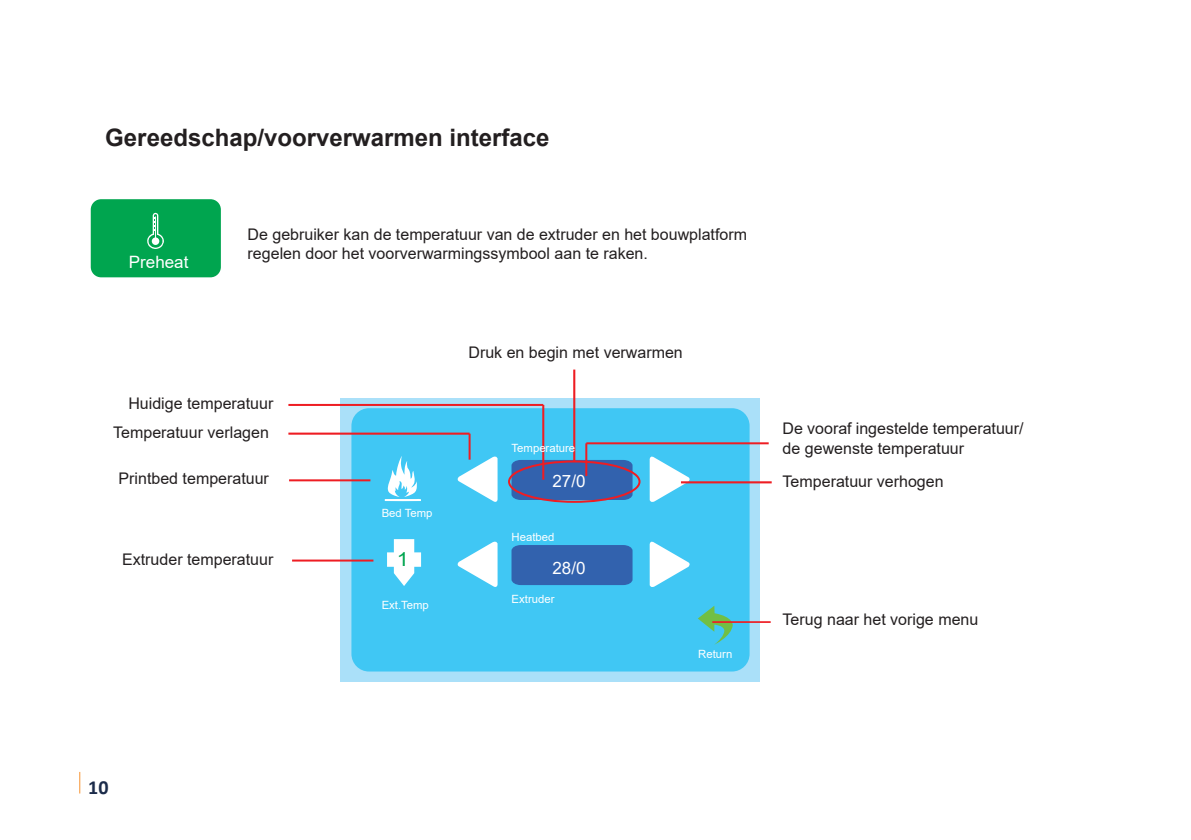
<style>
.page{position:relative;width:1191px;height:840px;background:#fff}
.page>*{position:absolute;margin:0;border:0;box-sizing:border-box;transform-origin:0 0}
.t1{font:700 24px "Arial";color:#231f20}
.t2{font:700 20px "Calibri";color:#1b2b4a}
.t3{font:19.4px "Arial";color:#00a54f;scale:1.12 1}
.t4{font:17px "Arial";color:#fff}
.t5{font:16px/19.2px "Arial";color:#231f20}
.t6{font:11.4px "Arial";color:#fff}
</style>
<div class="page">
<div style="left:91px;top:199px;width:130px;height:78px;background:#00a54f;border-radius:10px"></div>
<svg style="left:147px;top:213px;width:17px;height:36px"></svg>
<div style="left:340px;top:397px;width:420px;height:284px;background:#aae0f9"></div>
<div style="left:351px;top:408px;width:398px;height:263px;background:#40c7f4;border-radius:18px"></div>
<svg style="left:511px;top:459px;width:121px;height:40px;background:#3e61a7"></svg>
<svg style="left:457px;top:455px;width:40px;height:47px"></svg>
<svg style="left:649px;top:456px;width:42px;height:46px"></svg>
<div style="left:511px;top:545px;width:121px;height:39px;background:#3262ae"></div>
<svg style="left:457px;top:541px;width:40px;height:46px"></svg>
<svg style="left:649px;top:541px;width:41px;height:46px"></svg>
<svg style="left:698px;top:606px;width:35px;height:38px"></svg>
<svg style="left:385px;top:456px;width:36px;height:45px"></svg>
<svg style="left:387px;top:539px;width:34px;height:46px"></svg>
<hr style="left:289px;top:479px;width:81px;height:2px;background:#ee1d23">
<hr style="left:681px;top:481px;width:90px;height:2px;background:#ee1d23">
<hr style="left:712px;top:621px;width:58px;height:1px;background:#ee1d23">
<hr style="left:292px;top:559px;width:81px;height:2px;background:#ee1d23">
<div style="left:508px;top:460px;width:132px;height:42px;border:2px solid #ee1d23;border-radius:50%"></div>
<hr style="left:573px;top:369px;width:2px;height:92px;background:#ee1d23">
<hr style="left:468px;top:433px;width:2px;height:26px;background:#ee1d23">
<hr style="left:288px;top:432px;width:181px;height:2px;background:#ee1d23">
<hr style="left:586px;top:442px;width:182px;height:2px;background:#ee1d23">
<hr style="left:585px;top:443px;width:2px;height:32px;background:#ee1d23">
<hr style="left:288px;top:403px;width:255px;height:3px;background:#ee1d23">
<hr style="left:542px;top:404px;width:2px;height:75px;background:#ee1d23">
<svg style="left:79px;top:772px;width:1px;height:21px"></svg>
<h1 class="t1" style="left:105px;top:121px;width:446px">Gereedschap/voorverwarmen interface</h1>
<p class="t4" style="left:129px;top:250px;width:61px">Preheat</p>
<p class="t5" style="left:248px;top:224px;width:501px">De gebruiker kan de temperatuur van de extruder en het bouwplatform regelen door het voorverwarmingssymbool aan te raken.</p>
<p class="t5" style="left:468px;top:343px;width:216px">Druk en begin met verwarmen</p>
<p class="t5" style="left:128px;top:393px;width:146px">Huidige temperatuur</p>
<p class="t5" style="left:113px;top:423px;width:157px">Temperatuur verlagen</p>
<p class="t5" style="left:119px;top:468px;width:152px">Printbed temperatuur</p>
<p class="t5" style="left:122px;top:549px;width:153px">Extruder temperatuur</p>
<p class="t6" style="left:382px;top:504px;width:52px">Bed Temp</p>
<p class="t3" style="left:397px;top:545px;width:12px">1</p>
<p class="t6" style="left:382px;top:596px;width:49px">Ext.Temp</p>
<p class="t6" style="left:511px;top:439px;width:65px">Temperature</p>
<p class="t4" style="left:552px;top:469px;width:35px">27/0</p>
<p class="t6" style="left:511px;top:528px;width:44px">Heatbed</p>
<p class="t4" style="left:552px;top:556px;width:35px">28/0</p>
<p class="t6" style="left:511px;top:590px;width:44px">Extruder</p>
<p class="t6" style="left:698px;top:645px;width:36px">Return</p>
<p class="t5" style="left:782px;top:419px;width:242px">De vooraf ingestelde temperatuur/ de gewenste temperatuur</p>
<p class="t5" style="left:782px;top:471px;width:162px">Temperatuur verhogen</p>
<p class="t5" style="left:782px;top:609px;width:197px">Terug naar het vorige menu</p>
<p class="t2" style="left:88px;top:772px;width:22px">10</p>
</div>
